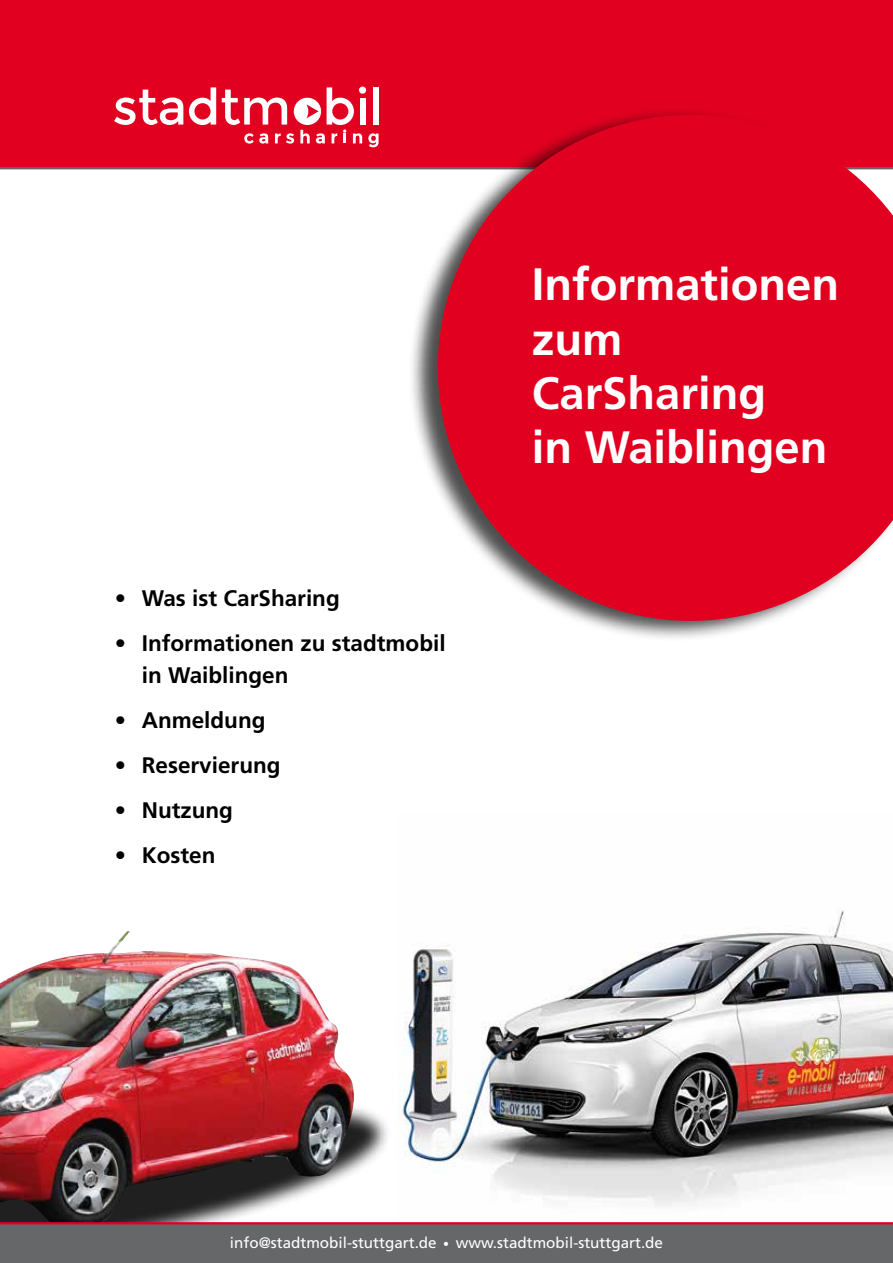
<style>
.page{position:relative;width:893px;height:1263px;background:#fff}
.page>*{position:absolute;margin:0;border:0;box-sizing:border-box;transform-origin:0 0}
.t1{font:700 45.3px/54.4px "Frutiger";color:#fff}
.t2{font:700 22.5px/31.5px "Frutiger";color:#000}
.t3{font:15.15px "Frutiger";color:#fff}
.s1{font-size:11.85px}
</style>
<div class="page">
<img style="left:400px;top:908px;width:493px;height:299px">
<div style="left:0;top:1100px;width:391px;height:159px;background:#000;opacity:.88"></div>
<img style="left:0;top:931px;width:357px;height:291px">
<div style="left:0;top:0;width:893px;height:168px;background:#e20020"></div>
<hr style="left:0;top:167px;width:893px;height:2px;background:#666769">
<div style="left:0;top:1224px;width:893px;height:39px;background:#666769"></div>
<hr style="left:0;top:1222px;width:893px;height:2px;background:#e20020">
<div style="left:408px;top:107px;width:485px;height:535px;background:#000;opacity:.7"></div>
<svg style="left:438px;top:115px;width:455px;height:506px;fill:#e20020"></svg>
<svg style="left:114px;top:90px;width:69px;height:35px"></svg>
<svg style="left:189px;top:87px;width:27px;height:38px"></svg>
<svg style="left:222px;top:87px;width:157px;height:60px"></svg>
<p class="t2" style="left:115px;top:583px;width:226px">• Was ist CarSharing</p>
<p class="t2" style="left:142px;top:628px;width:305px;text-indent:-27px">• Informationen zu stadtmobil in Waiblingen</p>
<p class="t2" style="left:115px;top:704px;width:152px">• Anmeldung</p>
<p class="t2" style="left:115px;top:749px;width:167px">• Reservierung</p>
<p class="t2" style="left:115px;top:794px;width:120px">• Nutzung</p>
<p class="t2" style="left:115px;top:839px;width:102px">• Kosten</p>
<h1 class="t1" style="left:532px;top:257px;width:309px">Informationen zum<br>CarSharing<br>in Waiblingen</h1>
<p class="t3" style="left:230px;top:1234px;width:435px">info@stadtmobil-stuttgart.de <span class="s1">•</span> www.stadtmobil-stuttgart.de</p>
</div>
